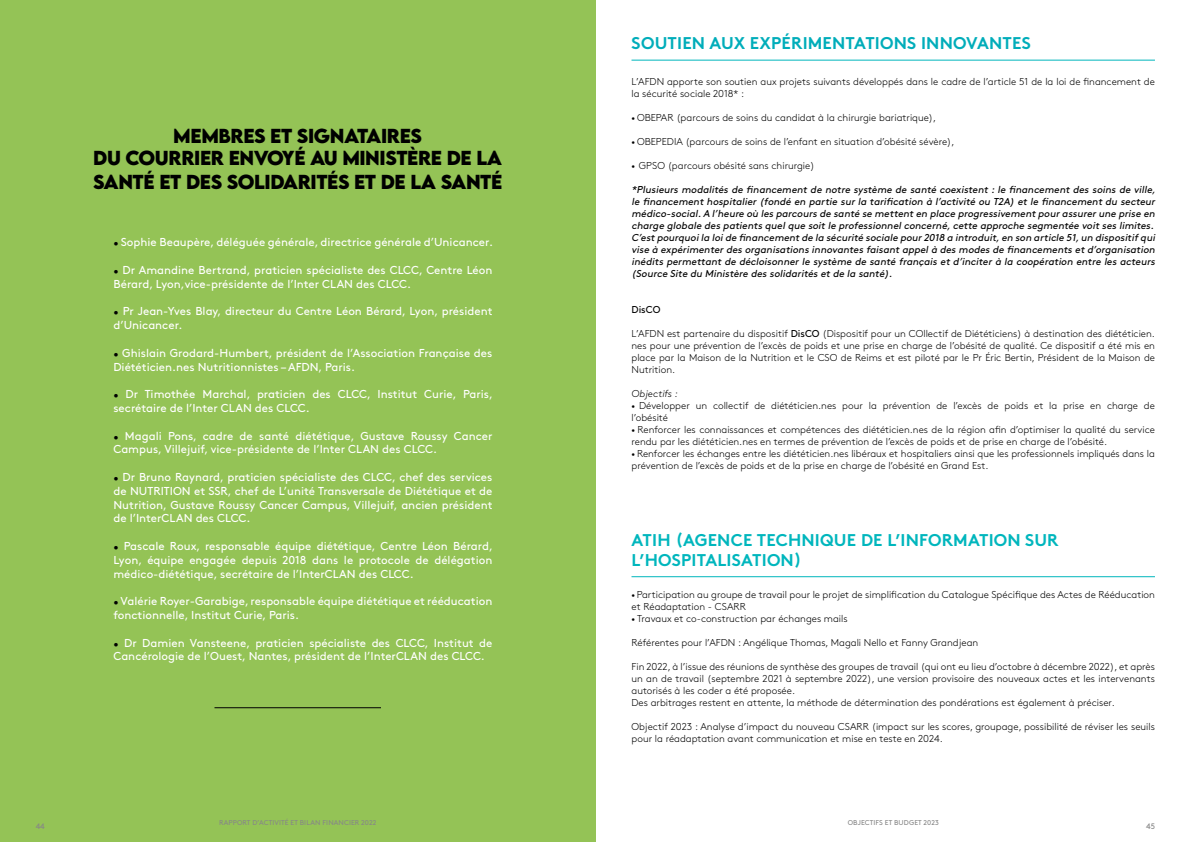
<style>
.page{position:relative;width:1191px;height:842px;background:#fff}
.page>*{position:absolute;margin:0;border:0;box-sizing:border-box;transform-origin:0 0}
.t1{font:700 18px/21.6px "LEMONMILK";letter-spacing:-.025em;color:#000;text-align:center}
.t2{font:700 17px/20.4px "Brown Pro";letter-spacing:.01em;color:#00b6bd}
.t3{font:700 17px "Brown Pro";letter-spacing:.01em;color:#00adba}
.t4{font:11.5px/13.8px "Brown Pro";color:#fff}
.t5{font:300 10px/12px "Brown Pro";color:#000}
.t6{font:italic 10px/12px "Brown Pro";color:#000}
.t7{font:italic 300 10px "Brown Pro";color:#000}
.t8{font:10px "Brown Pro";color:#000}
.t9{font:8px "Brown Pro";color:#878787}
.t10{font:7px "Brown Pro";letter-spacing:.015em;color:#878787}
.s1{font-weight:300;font-size:10px;color:#000}
.s2{font-size:7px}
.s3{font-weight:400}
</style>
<div class="page">
<div style="left:0;top:0;width:595px;height:842px;background:#94c356"></div>
<hr style="left:214px;top:707px;width:167px;height:1px;background:#000">
<hr style="left:631px;top:60px;width:524px;height:1px;background:#00b6bd">
<hr style="left:631px;top:576px;width:524px;height:1px;background:#00b6bd">
<h1 class="t1" style="left:93px;top:125px;width:410px">MEMBRES ET SIGNATAIRES<br>DU COURRIER ENVOYÉ AU MINISTÈRE DE LA</h1>
<h1 class="t1" style="left:93px;top:171px;width:411px">SANTÉ ET DES SOLIDARITÉS ET DE LA SANTÉ</h1>
<p class="t4" style="left:113px;top:235px;width:381px"><span class="s1">•</span> Sophie Beaupère, déléguée générale, directrice générale d’Unicancer.</p>
<p class="t4" style="left:113px;top:262px;width:380px"><span class="s1">•</span> Dr Amandine Bertrand, praticien spécialiste des CLCC, Centre Léon<br>Bérard, Lyon,vice-présidente de l’Inter CLAN des CLCC.</p>
<p class="t4" style="left:113px;top:304px;width:380px"><span class="s1">•</span> Pr Jean-Yves Blay, directeur du Centre Léon Bérard, Lyon, président d’Unicancer.</p>
<p class="t4" style="left:113px;top:345px;width:380px"><span class="s1">•</span> Ghislain Grodard-Humbert, président de l’Association Française des<br>Diététicien.nes Nutritionnistes – AFDN, Paris.</p>
<p class="t4" style="left:113px;top:386px;width:381px"><span class="s1">•</span> Dr Timothée Marchal, praticien des CLCC, Institut Curie, Paris, secrétaire de l’Inter CLAN des CLCC.</p>
<p class="t4" style="left:113px;top:428px;width:380px"><span class="s1">•</span> Magali Pons, cadre de santé diététique, Gustave Roussy Cancer<br>Campus, Villejuif, vice-présidente de l’Inter CLAN des CLCC.</p>
<p class="t4" style="left:113px;top:469px;width:380px;text-align:justify"><span class="s1">•</span> Dr Bruno Raynard, praticien spécialiste des CLCC, chef des services de NUTRITION et SSR, chef de L’unité Transversale de Diététique et de Nutrition, Gustave Roussy Cancer Campus, Villejuif, ancien président de l’InterCLAN des CLCC.</p>
<p class="t4" style="left:113px;top:538px;width:381px;text-align:justify"><span class="s1">•</span> Pascale Roux, responsable équipe diététique, Centre Léon Bérard, Lyon, équipe engagée depuis 2018 dans le protocole de délégation médico-diététique, secrétaire de l’InterCLAN des CLCC.</p>
<p class="t4" style="left:113px;top:593px;width:380px"><span class="s1">•</span> Valérie Royer-Garabige, responsable équipe diététique et rééducation fonctionnelle, Institut Curie, Paris.</p>
<p class="t4" style="left:113px;top:635px;width:380px"><span class="s1">•</span> Dr Damien Vansteene, praticien spécialiste des CLCC, Institut de<br>Cancérologie de l’Ouest, Nantes, président de l’InterCLAN des CLCC.</p>
<p class="t9" style="left:36px;top:820px;width:11px">44</p>
<p class="t10" style="left:219px;top:817px;width:159px">RAPPORT D’ACTIVITÉ ET BILAN FINANCIER 2022</p>
<h2 class="t3" style="left:631px;top:29px;width:401px">SOUTIEN AUX EXPÉRIMENTATIONS INNOVANTES</h2>
<p class="t5" style="left:631px;top:75px;width:525px">L’AFDN apporte son soutien aux projets suivants développés dans le cadre de l’article 51 de la loi de financement de la sécurité sociale 2018* :</p>
<p class="t5" style="left:631px;top:111px;width:306px"><span class="s2">•</span> OBEPAR (parcours de soins du candidat à la chirurgie bariatrique),</p>
<p class="t5" style="left:631px;top:135px;width:324px"><span class="s2">•</span> OBEPEDIA (parcours de soins de l’enfant en situation d’obésité sévère),</p>
<p class="t5" style="left:631px;top:159px;width:185px"><span class="s2">•</span> GPSO (parcours obésité sans chirurgie)</p>
<p class="t6" style="left:631px;top:182px;width:528px">*Plusieurs modalités de financement de notre système de santé coexistent :le financement des soins de ville, le financement hospitalier (fondé en partie sur la tarification à l’activité ou T2A) et le financement du secteur médico-social.A l’heure où les parcours de santé se mettenten place progressivementpourassurerune prise en charge globale des patients quelque soitle professionnelconcerné,cette approche segmentée voitses limites.<br>C’estpourquoila loide financementde la sécurité sociale pour2018 a introduit,en son article 51,un dispositifqui vise à expérimenterdes organisations innovantes faisantappelà des modes de financements etd’organisation inédits permettant de décloisonner le système de santé français et d’inciter à la coopération entre les acteurs (Source Site du Ministère des solidarités etde la santé).</p>
<p class="t8" style="left:631px;top:302px;width:30px">DisCO</p>
<p class="t5" style="left:631px;top:327px;width:525px;text-align:justify">L’AFDN est partenaire du dispositif <span class="s3">DisCO</span> (Dispositif pour un COllectif de Diététiciens) à destination des diététicien. nes pour une prévention de l’excès de poids et une prise en charge de l’obésité de qualité. Ce dispositif a été mis en place par la Maison de la Nutrition et le CSO de Reims et est piloté par le Pr Éric Bertin, Président de la Maison de Nutrition.</p>
<p class="t7" style="left:631px;top:386px;width:48px">Objectifs :</p>
<p class="t5" style="left:631px;top:399px;width:525px"><span class="s2">•</span> Développer un collectif de diététicien.nes pour la prévention de l’excès de poids et la prise en charge de l’obésité</p>
<p class="t5" style="left:631px;top:423px;width:525px"><span class="s2">•</span> Renforcer les connaissances et compétences des diététicien.nes de la région afin d’optimiser la qualité du service rendu par les diététicien.nes en termes de prévention de l’excès de poids et de prise en charge de l’obésité.</p>
<p class="t5" style="left:631px;top:447px;width:525px"><span class="s2">•</span> Renforcer les échanges entre les diététicien.nes libéraux et hospitaliers ainsi que les professionnels impliqués dans la prévention de l’excès de poids et de la prise en charge de l’obésité en Grand Est.</p>
<h2 class="t2" style="left:631px;top:528px;width:428px">ATIH (AGENCE TECHNIQUE DE L’INFORMATION SUR<br>L’HOSPITALISATION)</h2>
<p class="t5" style="left:631px;top:588px;width:525px"><span class="s2">•</span> Participation au groupe de travail pour le projet de simplification du Catalogue Spécifique des Actes de Rééducation et Réadaptation - CSARR</p>
<p class="t5" style="left:631px;top:612px;width:218px"><span class="s2">•</span> Travaux et co-construction par échanges mails</p>
<p class="t5" style="left:631px;top:636px;width:348px">Référentes pour l’AFDN : Angélique Thomas, Magali Nello et Fanny Grandjean</p>
<p class="t5" style="left:631px;top:660px;width:525px">Fin 2022, à l’issue des réunions de synthèse des groupes de travail (qui ont eu lieu d’octobre à décembre 2022), et après un an de travail (septembre 2021 à septembre 2022), une version provisoire des nouveaux actes et les intervenants autorisés à les coder a été proposée.<br>Des arbitrages restent en attente, la méthode de détermination des pondérations est également à préciser.</p>
<p class="t5" style="left:631px;top:720px;width:525px">Objectif 2023 : Analyse d’impact du nouveau CSARR (impact sur les scores, groupage, possibilité de réviser les seuils pour la réadaptation avant communication et mise en teste en 2024.</p>
<p class="t10" style="left:847px;top:817px;width:93px">OBJECTIFS ET BUDGET 2023</p>
<p class="t9" style="left:1146px;top:820px;width:10px">45</p>
</div>
